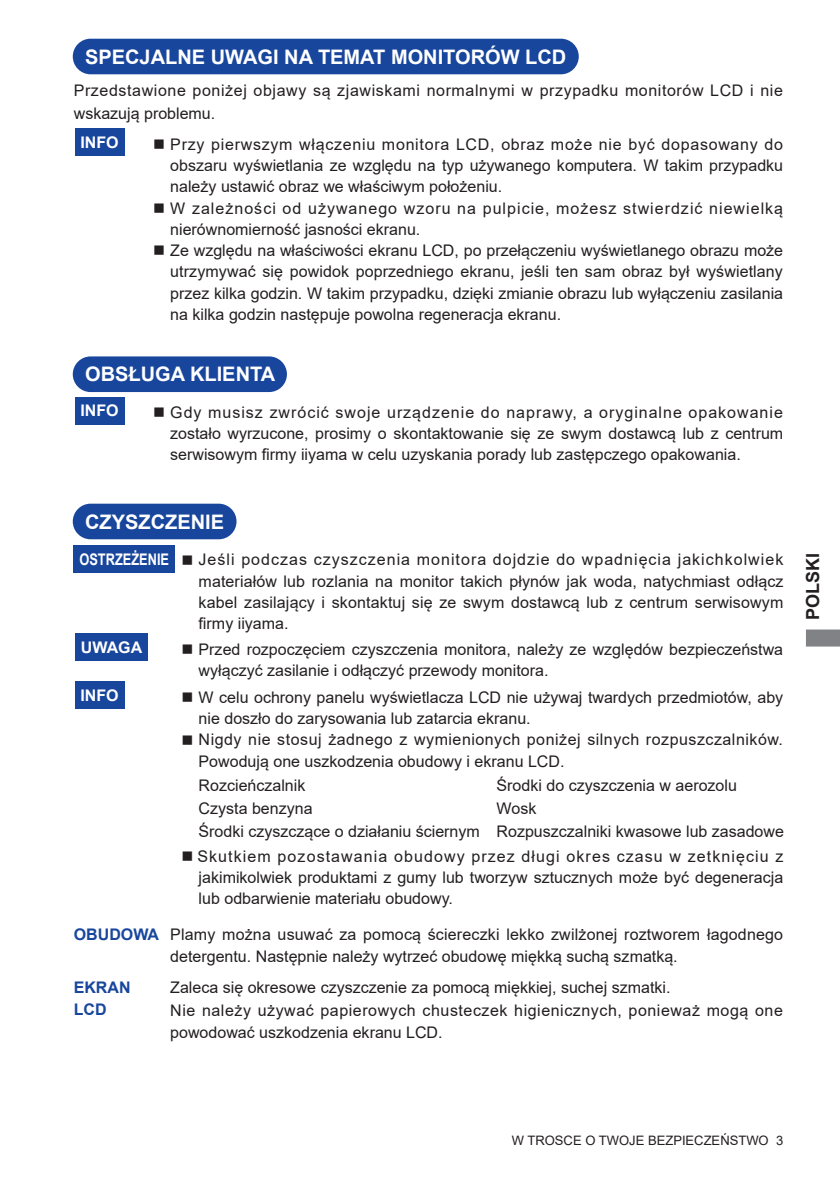
<style>
.page{position:relative;width:840px;height:1191px;background:#fff}
.page>*{position:absolute;margin:0;border:0;box-sizing:border-box;transform-origin:0 0}
.t1{font:700 20px "Arial";color:#fff}
.t2{font:700 18px "Arial";color:#231f20}
.t3{font:16px/21.2px "Arial";color:#231f20;text-align:justify}
.t4{font:16px/21.2px "Arial";letter-spacing:.03em;color:#231f20}
.t5{font:16px/21.2px "Arial";letter-spacing:.065em;color:#231f20}
.t6{font:16px/22.6px "Arial";letter-spacing:.035em;color:#231f20}
.t7{font:700 16px "Arial";color:#fff}
.t8{font:700 16px/22.6px "Arial";color:#18469d}
.t9{font:13px "Arial";color:#231f20}
.s1{font-weight:700;color:#fff}
.s2{font-weight:700;color:#18469d}
</style>
<div class="page">
<svg style="left:806px;top:629px;width:33px;height:17px"></svg>
<div style="left:75px;top:128px;width:49px;height:28px;background:#18469d"></div>
<div style="left:74px;top:40px;width:503px;height:33px;background:#18469d;border-radius:17px"></div>
<div style="left:73px;top:39px;width:505px;height:35px;border:2px solid #18469d;border-radius:17px"></div>
<div style="left:74px;top:545px;width:101px;height:27px;background:#18469d"></div>
<div style="left:75px;top:633px;width:72px;height:28px;background:#18469d"></div>
<div style="left:74px;top:357px;width:212px;height:34px;background:#18469d;border-radius:17px"></div>
<div style="left:73px;top:356px;width:214px;height:36px;border:2px solid #18469d;border-radius:17px"></div>
<div style="left:74px;top:504px;width:161px;height:34px;background:#18469d;border-radius:17px"></div>
<div style="left:73px;top:503px;width:163px;height:36px;border:2px solid #18469d;border-radius:17px"></div>
<div style="left:75px;top:397px;width:49px;height:27px;background:#18469d"></div>
<div style="left:75px;top:681px;width:49px;height:27px;background:#18469d"></div>
<p class="t1" style="left:85px;top:43px;width:482px">SPECJALNE UWAGI NA TEMAT MONITORÓW LCD</p>
<p class="t6" style="left:74px;top:79px;width:710px">Przedstawione poniżej objawy są zjawiskami normalnymi w przypadku monitorów LCD i nie wskazują problemu.</p>
<p class="t7" style="left:80px;top:131px;width:40px">INFO</p>
<p class="t3" style="left:170px;top:133px;width:614px;text-indent:-17px">■ Przy pierwszym włączeniu monitora LCD, obraz może nie być dopasowany do obszaru wyświetlania ze względu na typ używanego komputera. W takim przypadku należy ustawić obraz we właściwym położeniu.</p>
<p class="t5" style="left:170px;top:197px;width:614px;text-indent:-17px">■ W zależności od używanego wzoru na pulpicie, możesz stwierdzić niewielką nierównomierność jasności ekranu.</p>
<p class="t3" style="left:170px;top:240px;width:614px;text-indent:-17px">■ Ze względu na właściwości ekranu LCD, po przełączeniu wyświetlanego obrazu może utrzymywać się powidok poprzedniego ekranu, jeśli ten sam obraz był wyświetlany przez kilka godzin. W takim przypadku, dzięki zmianie obrazu lub wyłączeniu zasilania na kilka godzin następuje powolna regeneracja ekranu.</p>
<p class="t1" style="left:85px;top:360px;width:191px">OBSŁUGA KLIENTA</p>
<p class="t7" style="left:80px;top:399px;width:40px">INFO</p>
<p class="t3" style="left:170px;top:401px;width:614px;text-indent:-17px">■ Gdy musisz zwrócić swoje urządzenie do naprawy, a oryginalne opakowanie zostało wyrzucone, prosimy o skontaktowanie się ze swym dostawcą lub z centrum serwisowym firmy iiyama w celu uzyskania porady lub zastępczego opakowania.</p>
<p class="t1" style="left:85px;top:507px;width:140px">CZYSZCZENIE</p>
<p class="t3" style="left:198px;top:549px;width:586px;text-indent:-119px"><span class="s1">OSTRZEŻENIE</span> ■ Jeśli podczas czyszczenia monitora dojdzie do wpadnięcia jakichkolwiek materiałów lub rozlania na monitor takich płynów jak woda, natychmiast odłącz kabel zasilający i skontaktuj się ze swym dostawcą lub z centrum serwisowym firmy iiyama.</p>
<p class="t7" style="left:81px;top:636px;width:63px">UWAGA</p>
<p class="t3" style="left:198px;top:638px;width:585px;text-indent:-17px">■ Przed rozpoczęciem czyszczenia monitora, należy ze względów bezpieczeństwa wyłączyć zasilanie i odłączyć przewody monitora.</p>
<p class="t3" style="left:198px;top:686px;width:585px;text-indent:-17px">■ W celu ochrony panelu wyświetlacza LCD nie używaj twardych przedmiotów, aby nie doszło do zarysowania lub zatarcia ekranu.</p>
<p class="t4" style="left:198px;top:729px;width:585px;text-indent:-17px">■ Nigdy nie stosuj żadnego z wymienionych poniżej silnych rozpuszczalników.<br>Powodują one uszkodzenia obudowy i ekranu LCD.</p>
<p class="t7" style="left:80px;top:684px;width:40px">INFO</p>
<p class="t3" style="left:198px;top:774px;width:282px;line-height:22.6px;text-align:left">Rozcieńczalnik<br>Czysta benzyna<br>Środki czyszczące o działaniu ściernym</p>
<p class="t3" style="left:496px;top:774px;width:289px;line-height:22.6px;text-align:left">Środki do czyszczenia w aerozolu<br>Wosk<br>Rozpuszczalniki kwasowe lub zasadowe</p>
<p class="t3" style="left:198px;top:845px;width:586px;text-indent:-17px">■ Skutkiem pozostawania obudowy przez długi okres czasu w zetknięciu z jakimikolwiek produktami z gumy lub tworzyw sztucznych może być degeneracja lub odbarwienie materiału obudowy.</p>
<p class="t3" style="left:74px;top:922px;width:710px;line-height:22.6px;text-align:center"><span class="s2">OBUDOWA</span> Plamy można usuwać za pomocą ściereczki lekko zwilżonej roztworem łagodnego detergentu. Następnie należy wytrzeć obudowę miękką suchą szmatką.</p>
<p class="t8" style="left:74px;top:976px;width:58px">EKRAN<br>LCD</p>
<p class="t3" style="left:170px;top:976px;width:614px;line-height:22.6px;text-align:left">Zaleca się okresowe czyszczenie za pomocą miękkiej, suchej szmatki.<br>Nie należy używać papierowych chusteczek higienicznych, ponieważ mogą one powodować uszkodzenia ekranu LCD.</p>
<p class="t2" style="left:799px;top:620px;width:69px;rotate:-90deg">POLSKI</p>
<p class="t9" style="left:511px;top:1131px;width:273px">W TROSCE O TWOJE BEZPIECZEŃSTWO 3</p>
</div>
